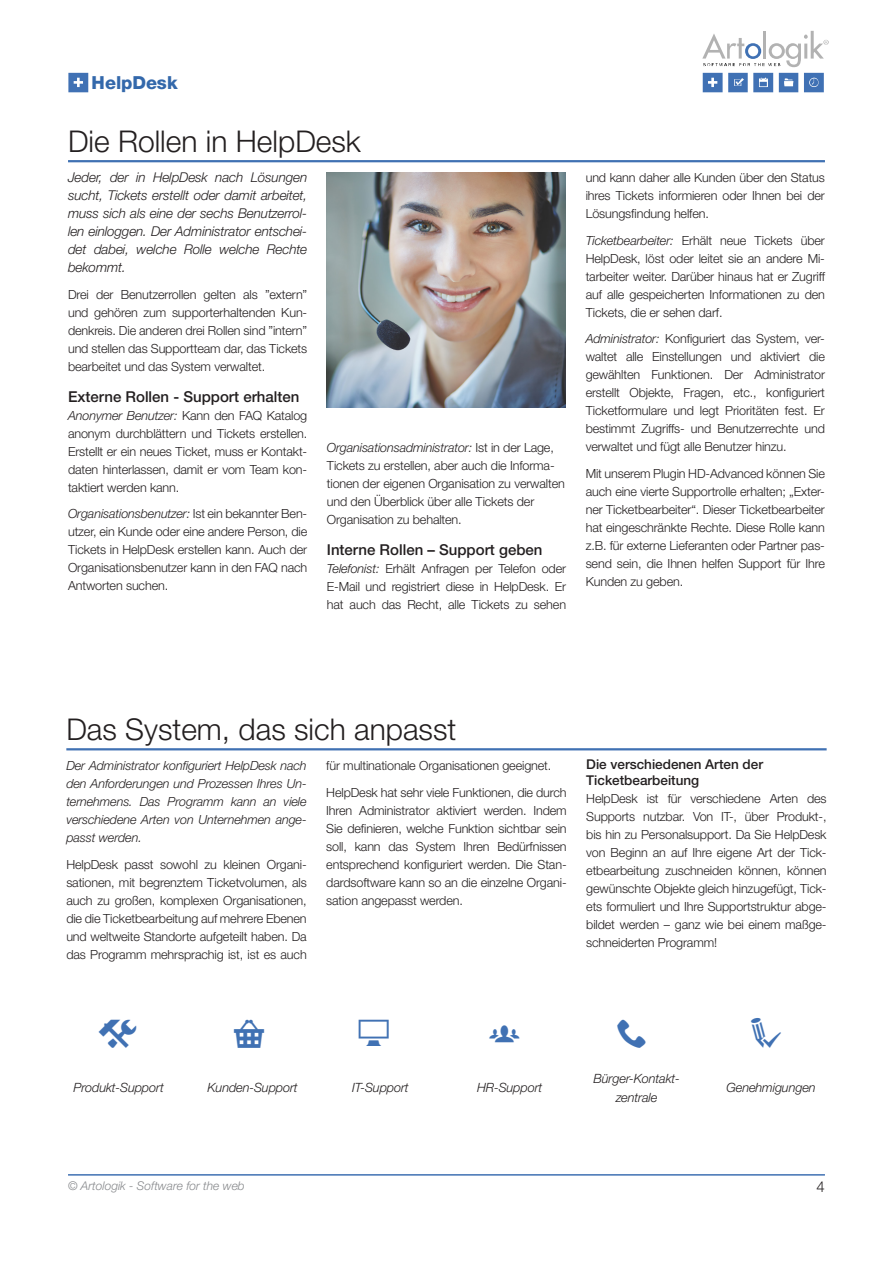
<style>
.page{position:relative;width:893px;height:1263px;background:#fff}
.page>*{position:absolute;margin:0;border:0;box-sizing:border-box;transform-origin:0 0}
.Header_1_-_Line_under{font:300 30px "Helvetica Neue";color:#231f20}
.t1{font:800 18px "Helvetica Neue";letter-spacing:-.005em;color:#3368ab}
.Header_2{font:500 15px "Helvetica Neue";color:#231f20}
.t2{font:300 15px "Helvetica Neue";color:#231f20}
.Body_1_-_Marginal_-_Ingress{font:italic 300 13.5px/18px "Helvetica Neue";letter-spacing:-.01em;color:#231f20;text-align:justify}
.Header_3{font:500 13.5px/16.2px "Helvetica Neue";color:#231f20}
.Images_text{font:italic 300 12.75px/19.5px "Helvetica Neue";letter-spacing:-.01em;color:#231f20;text-align:center}
.Body_1_-_Marginal{font:300 12.6px/18px "Helvetica Neue";letter-spacing:-.01em;color:#231f20;text-align:justify}
.Body_1_-_Marginal_-_Ingress-2{font:italic 300 12.6px/18px "Helvetica Neue";letter-spacing:-.01em;color:#231f20;text-align:justify}
.t3{font:italic 300 12px "Helvetica Neue";color:#87898c}
.s1{font-style:italic}
</style>
<div class="page">
<hr style="left:68px;top:1174px;width:757px;height:1px;background:#4071b3">
<hr style="left:68px;top:160px;width:757px;height:2px;background:#4071b3">
<hr style="left:66px;top:748px;width:761px;height:2px;background:#4071b3">
<img style="left:326px;top:173px;width:240px;height:234px">
<svg style="left:68px;top:73px;width:20px;height:19px"></svg>
<svg style="left:804px;top:73px;width:20px;height:19px"></svg>
<svg style="left:779px;top:73px;width:19px;height:19px"></svg>
<svg style="left:703px;top:73px;width:70px;height:19px"></svg>
<svg style="left:702px;top:31px;width:126px;height:36px"></svg>
<h2 class="t1" style="left:92px;top:72px;width:88px">HelpDesk</h2>
<p class="Header_1_-_Line_under" style="left:68px;top:123px;width:294px">Die Rollen in HelpDesk</p>
<p class="Body_1_-_Marginal_-_Ingress" style="left:68px;top:168px;width:241px">Jeder, der in HelpDesk nach Lösungen sucht, Tickets erstellt oder damit arbeitet, muss sich als eine der sechs Benutzerrol&shy;len einloggen. Der Administrator entschei&shy;det dabei, welche Rolle welche Rechte bekommt.</p>
<p class="Body_1_-_Marginal" style="left:68px;top:285px;width:241px">Drei der Benutzerrollen gelten als ”extern” und gehören zum supporterhaltenden Kun&shy;denkreis. Die anderen drei Rollen sind ”intern” und stellen das Supportteam dar, das Tickets bearbeitet und das System verwaltet.</p>
<p class="Header_2" style="left:68px;top:387px;width:233px">Externe Rollen - Support erhalten</p>
<p class="Body_1_-_Marginal" style="left:68px;top:406px;width:241px"><span class="s1">Anonymer Benutzer:</span> Kann den FAQ Katalog anonym durchblättern und Tickets erstellen.<br>Erstellt er ein neues Ticket, muss er Kontakt&shy;daten hinterlassen, damit er vom Team kon&shy;taktiert werden kann.</p>
<p class="Body_1_-_Marginal" style="left:68px;top:504px;width:241px"><span class="s1">Organisationsbenutzer:</span> Ist ein bekannter Ben&shy;utzer, ein Kunde oder eine andere Person, die Tickets in HelpDesk erstellen kann. Auch der Organisationsbenutzer kann in den FAQ nach Antworten suchen.</p>
<p class="Body_1_-_Marginal" style="left:327px;top:439px;width:240px;text-align:left"><span class="s1">Organisationsadministrator:</span> Ist in der Lage, Tickets zu erstellen, aber auch die Informa&shy;tionen der eigenen Organisation zu verwalten und den Überblick über alle Tickets der Organisation zu behalten.</p>
<p class="Header_2" style="left:327px;top:541px;width:217px">Interne Rollen – Support geben</p>
<p class="Body_1_-_Marginal" style="left:327px;top:559px;width:241px"><span class="s1">Telefonist:</span> Erhält Anfragen per Telefon oder E-Mail und registriert diese in HelpDesk. Er hat auch das Recht, alle Tickets zu sehen</p>
<p class="Body_1_-_Marginal" style="left:586px;top:169px;width:241px">und kann daher alle Kunden über den Status ihres Tickets informieren oder Ihnen bei der Lösungsfindung helfen.</p>
<p class="Body_1_-_Marginal" style="left:586px;top:231px;width:241px"><span class="s1">Ticketbearbeiter:</span> Erhält neue Tickets über HelpDesk, löst oder leitet sie an andere Mi&shy;tarbeiter weiter. Darüber hinaus hat er Zugriff auf alle gespeicherten Informationen zu den Tickets, die er sehen darf.</p>
<p class="Body_1_-_Marginal" style="left:586px;top:330px;width:241px"><span class="s1">Administrator:</span> Konfiguriert das System, ver&shy;waltet alle Einstellungen und aktiviert die gewählten Funktionen. Der Administrator erstellt Objekte, Fragen, etc., konfiguriert Ticketformulare und legt Prioritäten fest. Er bestimmt Zugriffs- und Benutzerrechte und verwaltet und fügt alle Benutzer hinzu.</p>
<p class="Body_1_-_Marginal" style="left:586px;top:464px;width:241px">Mit unserem Plugin HD-Advanced können Sie auch eine vierte Supportrolle erhalten; „Exter&shy;ner Ticketbearbeiter“. Dieser Ticketbearbeiter hat eingeschränkte Rechte. Diese Rolle kann z.B. für externe Lieferanten oder Partner pas&shy;send sein, die Ihnen helfen Support für Ihre Kunden zu geben.</p>
<p class="Header_1_-_Line_under" style="left:66px;top:711px;width:391px">Das System, das sich anpasst</p>
<p class="Body_1_-_Marginal_-_Ingress-2" style="left:66px;top:757px;width:242px">Der Administrator konfiguriert HelpDesk nach den Anforderungen und Prozessen Ihres Un&shy;ternehmens. Das Programm kann an viele verschiedene Arten von Unternehmen ange&shy;passt werden.</p>
<p class="Body_1_-_Marginal" style="left:66px;top:855px;width:242px">HelpDesk passt sowohl zu kleinen Organi&shy;sationen, mit begrenztem Ticketvolumen, als auch zu großen, komplexen Organisationen, die die Ticketbearbeitung auf mehrere Ebenen und weltweite Standorte aufgeteilt haben. Da das Programm mehrsprachig ist, ist es auch</p>
<p class="Body_1_-_Marginal" style="left:326px;top:757px;width:227px">für multinationale Organisationen geeignet.</p>
<p class="Body_1_-_Marginal" style="left:326px;top:783px;width:242px">HelpDesk hat sehr viele Funktionen, die durch Ihren Administrator aktiviert werden. Indem Sie definieren, welche Funktion sichtbar sein soll, kann das System Ihren Bedürfnissen entsprechend konfiguriert werden. Die Stan&shy;dardsoftware kann so an die einzelne Organi&shy;sation angepasst werden.</p>
<p class="Header_3" style="left:586px;top:756px;width:178px">Die verschiedenen Arten der<br>Ticketbearbeitung</p>
<p class="Body_1_-_Marginal" style="left:586px;top:789px;width:242px">HelpDesk ist für verschiedene Arten des Supports nutzbar. Von IT-, über Produkt-, bis hin zu Personalsupport. Da Sie HelpDesk von Beginn an auf Ihre eigene Art der Tick&shy;etbearbeitung zuschneiden können, können gewünschte Objekte gleich hinzugefügt, Tick&shy;ets formuliert und Ihre Supportstruktur abge&shy;bildet werden – ganz wie bei einem maßge&shy;schneiderten Programm!</p>
<p class="Images_text" style="left:73px;top:1078px;width:92px">Produkt-Support</p>
<p class="Images_text" style="left:208px;top:1078px;width:92px">Kunden-Support</p>
<p class="Images_text" style="left:352px;top:1078px;width:58px">IT-Support</p>
<p class="Images_text" style="left:594px;top:1068px;width:88px">Bürger-Kontakt&shy;zentrale</p>
<p class="Images_text" style="left:477px;top:1078px;width:67px">HR-Support</p>
<p class="Images_text" style="left:726px;top:1078px;width:91px">Genehmigungen</p>
<p class="t3" style="left:68px;top:1178px;width:178px">© Artologik - Software for the web</p>
<p class="t2" style="left:817px;top:1177px;width:10px">4</p>
</div>
